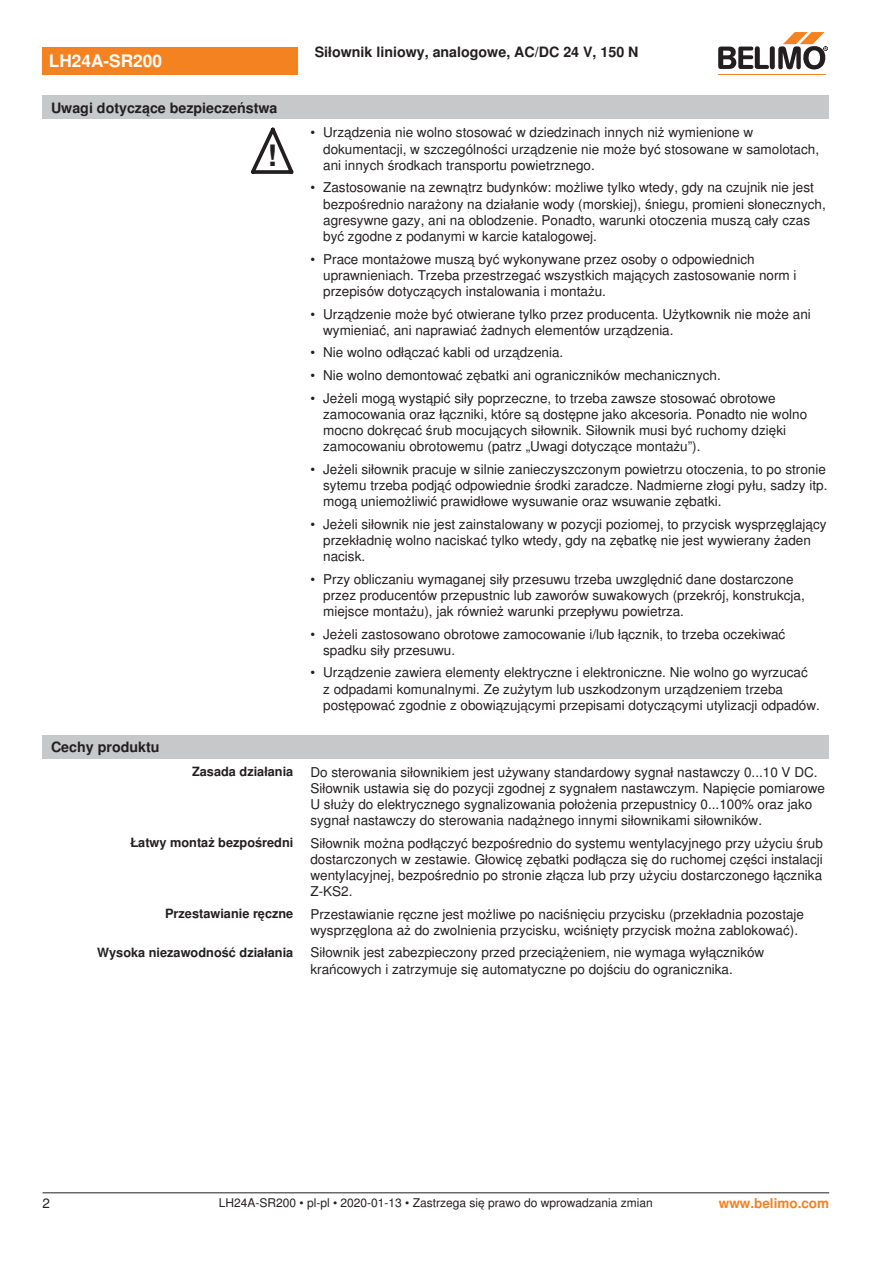
<style>
.page{position:relative;width:893px;height:1263px;background:#fff}
.page>*{position:absolute;margin:0;border:0;box-sizing:border-box;transform-origin:0 0}
.t1{font:700 29.55px "Nimbus Sans BEL";color:#231f20}
.t2{font:700 17.25px "Nimbus Sans BEL";color:#fff}
.t3{font:700 14.25px "Nimbus Sans BEL";color:#231f20}
.Bulletpoints_1_5mm_A{font:13.5px/16.2px "Nimbus Sans BEL";color:#231f20}
.Rechtsbündig_Footer{font:700 13.5px "Nimbus Sans BEL";color:#f58220}
.Rechtsbündig{font:700 12.75px "Nimbus Sans BEL";color:#231f20}
.Footer_EU_center{font:12px "Nimbus Sans BEL";color:#231f20}
</style>
<div class="page">
<svg style="left:251px;top:128px;width:42px;height:46px"></svg>
<div style="left:43px;top:735px;width:786px;height:23px;background:#c7c8ca"></div>
<div style="left:43px;top:47px;width:255px;height:27px;background:#f58220"></div>
<hr style="left:718px;top:74px;width:107px;height:1px;background:#f58220">
<svg style="left:718px;top:32px;width:110px;height:38px"></svg>
<div style="left:43px;top:96px;width:786px;height:23px;background:#c7c8ca"></div>
<hr style="left:43px;top:1192px;width:786px;height:1px;background:#231f20">
<p class="t2" style="left:49px;top:51px;width:115px">LH24A-SR200</p>
<p class="t3" style="left:51px;top:99px;width:228px">Uwagi dotyczące bezpieczeństwa</p>
<p class="t1" style="left:267px;top:138px;width:11px">!</p>
<p class="t3" style="left:51px;top:738px;width:110px">Cechy produktu</p>
<p class="t3" style="left:315px;top:44px;width:325px">Siłownik liniowy, analogowe, AC/DC 24 V, 150 N</p>
<p class="Bulletpoints_1_5mm_A" style="left:323px;top:125px;width:497px;text-indent:-13px">• Urządzenia nie wolno stosować w dziedzinach innych niż wymienione w dokumentacji, w szczególności urządzenie nie może być stosowane w samolotach, ani innych środkach transportu powietrznego.</p>
<p class="Bulletpoints_1_5mm_A" style="left:323px;top:180px;width:504px;text-indent:-13px">• Zastosowanie na zewnątrz budynków: możliwe tylko wtedy, gdy na czujnik nie jest bezpośrednio narażony na działanie wody (morskiej), śniegu, promieni słonecznych, agresywne gazy, ani na oblodzenie. Ponadto, warunki otoczenia muszą cały czas być zgodne z podanymi w karcie katalogowej.</p>
<p class="Bulletpoints_1_5mm_A" style="left:323px;top:251px;width:475px;text-indent:-13px">• Prace montażowe muszą być wykonywane przez osoby o odpowiednich uprawnieniach. Trzeba przestrzegać wszystkich mających zastosowanie norm i przepisów dotyczących instalowania i montażu.</p>
<p class="Bulletpoints_1_5mm_A" style="left:323px;top:306px;width:489px;text-indent:-13px">• Urządzenie może być otwierane tylko przez producenta. Użytkownik nie może ani wymieniać, ani naprawiać żadnych elementów urządzenia.</p>
<p class="Bulletpoints_1_5mm_A" style="left:310px;top:345px;width:254px">• Nie wolno odłączać kabli od urządzenia.</p>
<p class="Bulletpoints_1_5mm_A" style="left:310px;top:367px;width:412px">• Nie wolno demontować zębatki ani ograniczników mechanicznych.</p>
<p class="Bulletpoints_1_5mm_A" style="left:323px;top:390px;width:485px;text-indent:-13px">• Jeżeli mogą wystąpić siły poprzeczne, to trzeba zawsze stosować obrotowe zamocowania oraz łączniki, które są dostępne jako akcesoria. Ponadto nie wolno mocno dokręcać śrub mocujących siłownik. Siłownik musi być ruchomy dzięki zamocowaniu obrotowemu (patrz „Uwagi dotyczące montażu”).</p>
<p class="Bulletpoints_1_5mm_A" style="left:323px;top:461px;width:506px;text-align:justify;text-indent:-13px">• Jeżeli siłownik pracuje w silnie zanieczyszczonym powietrzu otoczenia, to po stronie sytemu trzeba podjąć odpowiednie środki zaradcze. Nadmierne złogi pyłu, sadzy itp. mogą uniemożliwić prawidłowe wysuwanie oraz wsuwanie zębatki.</p>
<p class="Bulletpoints_1_5mm_A" style="left:323px;top:516px;width:505px;text-indent:-13px">• Jeżeli siłownik nie jest zainstalowany w pozycji poziomej, to przycisk wysprzęglający przekładnię wolno naciskać tylko wtedy, gdy na zębatkę nie jest wywierany żaden nacisk.</p>
<p class="Bulletpoints_1_5mm_A" style="left:323px;top:571px;width:483px;text-indent:-13px">• Przy obliczaniu wymaganej siły przesuwu trzeba uwzględnić dane dostarczone przez producentów przepustnic lub zaworów suwakowych (przekrój, konstrukcja, miejsce montażu), jak również warunki przepływu powietrza.</p>
<p class="Bulletpoints_1_5mm_A" style="left:323px;top:626px;width:464px;text-indent:-13px">• Jeżeli zastosowano obrotowe zamocowanie i/lub łącznik, to trzeba oczekiwać spadku siły przesuwu.</p>
<p class="Bulletpoints_1_5mm_A" style="left:323px;top:665px;width:498px;text-indent:-13px">• Urządzenie zawiera elementy elektryczne i elektroniczne. Nie wolno go wyrzucać<br>z odpadami komunalnymi. Ze zużytym lub uszkodzonym urządzeniem trzeba postępować zgodnie z obowiązującymi przepisami dotyczącymi utylizacji odpadów.</p>
<p class="Rechtsbündig" style="left:192px;top:764px;width:103px">Zasada działania</p>
<p class="Bulletpoints_1_5mm_A" style="left:310px;top:764px;width:516px">Do sterowania siłownikiem jest używany standardowy sygnał nastawczy 0...10 V DC.<br>Siłownik ustawia się do pozycji zgodnej z sygnałem nastawczym. Napięcie pomiarowe U służy do elektrycznego sygnalizowania położenia przepustnicy 0...100% oraz jako sygnał nastawczy do sterowania nadążnego innymi siłownikami siłowników.</p>
<p class="Rechtsbündig" style="left:130px;top:835px;width:164px">Łatwy montaż bezpośredni</p>
<p class="Bulletpoints_1_5mm_A" style="left:310px;top:835px;width:514px;text-align:justify">Siłownik można podłączyć bezpośrednio do systemu wentylacyjnego przy użyciu śrub dostarczonych w zestawie. Głowicę zębatki podłącza się do ruchomej części instalacji wentylacyjnej, bezpośrednio po stronie złącza lub przy użyciu dostarczonego łącznika Z-KS2.</p>
<p class="Rechtsbündig" style="left:165px;top:906px;width:130px">Przestawianie ręczne</p>
<p class="Bulletpoints_1_5mm_A" style="left:310px;top:906px;width:495px">Przestawianie ręczne jest możliwe po naciśnięciu przycisku (przekładnia pozostaje wysprzęglona aż do zwolnienia przycisku, wciśnięty przycisk można zablokować).</p>
<p class="Rechtsbündig" style="left:97px;top:945px;width:198px">Wysoka niezawodność działania</p>
<p class="Bulletpoints_1_5mm_A" style="left:310px;top:945px;width:455px">Siłownik jest zabezpieczony przed przeciążeniem, nie wymaga wyłączników krańcowych i zatrzymuje się automatyczne po dojściu do ogranicznika.</p>
<p class="Bulletpoints_1_5mm_A" style="left:43px;top:1196px;width:9px">2</p>
<p class="Footer_EU_center" style="left:219px;top:1196px;width:436px">LH24A-SR200 • pl-pl • 2020-01-13 • Zastrzega się prawo do wprowadzania zmian</p>
<p class="Rechtsbündig_Footer" style="left:719px;top:1195px;width:112px">www.belimo.com</p>
</div>
